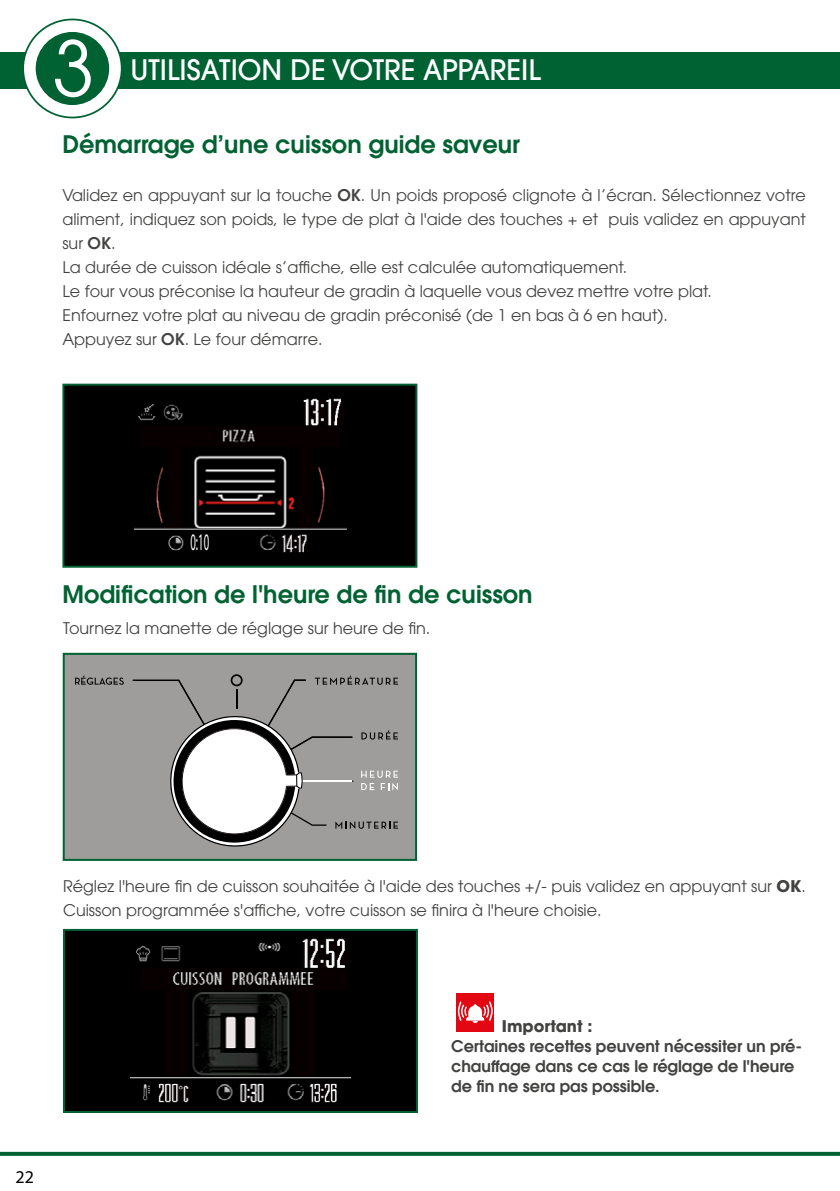
<style>
.page{position:relative;width:840px;height:1191px;background:#fff}
.page>*{position:absolute;margin:0;border:0;box-sizing:border-box;transform-origin:0 0}
.t1{font:75.6px "ITC Avant Garde Pro";color:#fff}
.t2{font:500 28px "ITC Avant Garde Std";color:#fff}
.t3{font:600 24px "ITC Avant Garde Std";color:#006233}
.t4{font:23.8px "Myriad Pro";color:#fff;scale:.45 1}
.t5{font:18px "Myriad Pro";color:#000}
.t6{font:16px/24px "ITC Avant Garde Std";color:#424241}
.t7{font:600 16px/20px "ITC Avant Garde Std";letter-spacing:-.005em;color:#424241}
.t8{font:700 16px "ITC Avant Garde Std";letter-spacing:-.005em;color:#424241}
.s1{font-weight:600}
.s2{font-weight:700}
</style>
<div class="page">
<svg style="left:0;top:1151px;width:839px;height:4px;background:#36835e"></svg>
<div style="left:0;top:52px;width:839px;height:37px;background:#006233"></div>
<div style="left:23px;top:19px;width:99px;height:98px;background:#fff;border-radius:50%"></div>
<div style="left:22px;top:19px;width:100px;height:99px;border:2px solid #006233;border-radius:50%"></div>
<div style="left:36px;top:32px;width:73px;height:73px;background:#006233;border-radius:50%"></div>
<div style="left:64px;top:930px;width:353px;height:182px;background:#000"></div>
<img style="left:130px;top:938px;width:220px;height:165px">
<div style="left:63px;top:929px;width:355px;height:184px;border:2px solid #006233"></div>
<div style="left:64px;top:654px;width:352px;height:206px;background:#9e9d9c"></div>
<svg style="left:75px;top:675px;width:49px;height:10px"></svg>
<svg style="left:133px;top:674px;width:265px;height:173px"></svg>
<div style="left:63px;top:653px;width:354px;height:208px;border:2px solid #006233"></div>
<div style="left:63px;top:385px;width:353px;height:182px;background:#000"></div>
<img style="left:135px;top:398px;width:211px;height:155px">
<div style="left:62px;top:384px;width:355px;height:184px;border:2px solid #006233"></div>
<div style="left:184px;top:530px;width:31px;height:30px;background:#000"></div>
<div style="left:456px;top:993px;width:37px;height:38px;background:#e30613"></div>
<svg style="left:457px;top:1001px;width:35px;height:22px"></svg>
<h1 class="t1" style="left:52px;top:22px;width:43px">3</h1>
<h2 class="t2" style="left:130px;top:52px;width:411px">UTILISATION DE VOTRE APPAREIL</h2>
<h3 class="t3" style="left:62px;top:128px;width:458px">Démarrage d’une cuisson guide saveur</h3>
<p class="t6" style="left:62px;top:183px;width:744px">Validez en appuyant sur la touche <span class="s1">OK</span>. Un poids proposé clignote à l’écran. Sélectionnez votre aliment, indiquez son poids, le type de plat à l'aide des touches + et puis validez en appuyant sur <span class="s1">OK</span>.<br>La durée de cuisson idéale s’affiche, elle est calculée automatiquement.<br>Le four vous préconise la hauteur de gradin à laquelle vous devez mettre votre plat.<br>Enfournez votre plat au niveau de gradin préconisé (de 1 en bas à 6 en haut).<br>Appuyez sur <span class="s1">OK</span>. Le four démarre.</p>
<h3 class="t4" style="left:190px;top:527px;width:43px">0:10</h3>
<h3 class="t3" style="left:62px;top:578px;width:471px">Modification de l'heure de fin de cuisson</h3>
<p class="t6" style="left:63px;top:616px;width:368px">Tournez la manette de réglage sur heure de fin.</p>
<p class="t6" style="left:63px;top:874px;width:744px">Réglez l'heure fin de cuisson souhaitée à l'aide des touches +/- puis validez en appuyant sur <span class="s2">OK</span>.<br>Cuisson programmée s'affiche, votre cuisson se finira à l'heure choisie.</p>
<p class="t5" style="left:15px;top:1165px;width:20px">22</p>
<p class="t8" style="left:501px;top:1015px;width:92px">Important :</p>
<p class="t7" style="left:451px;top:1036px;width:352px">Certaines recettes peuvent nécessiter un pré&shy;chauffage dans ce cas le réglage de l'heure de fin ne sera pas possible.</p>
</div>
